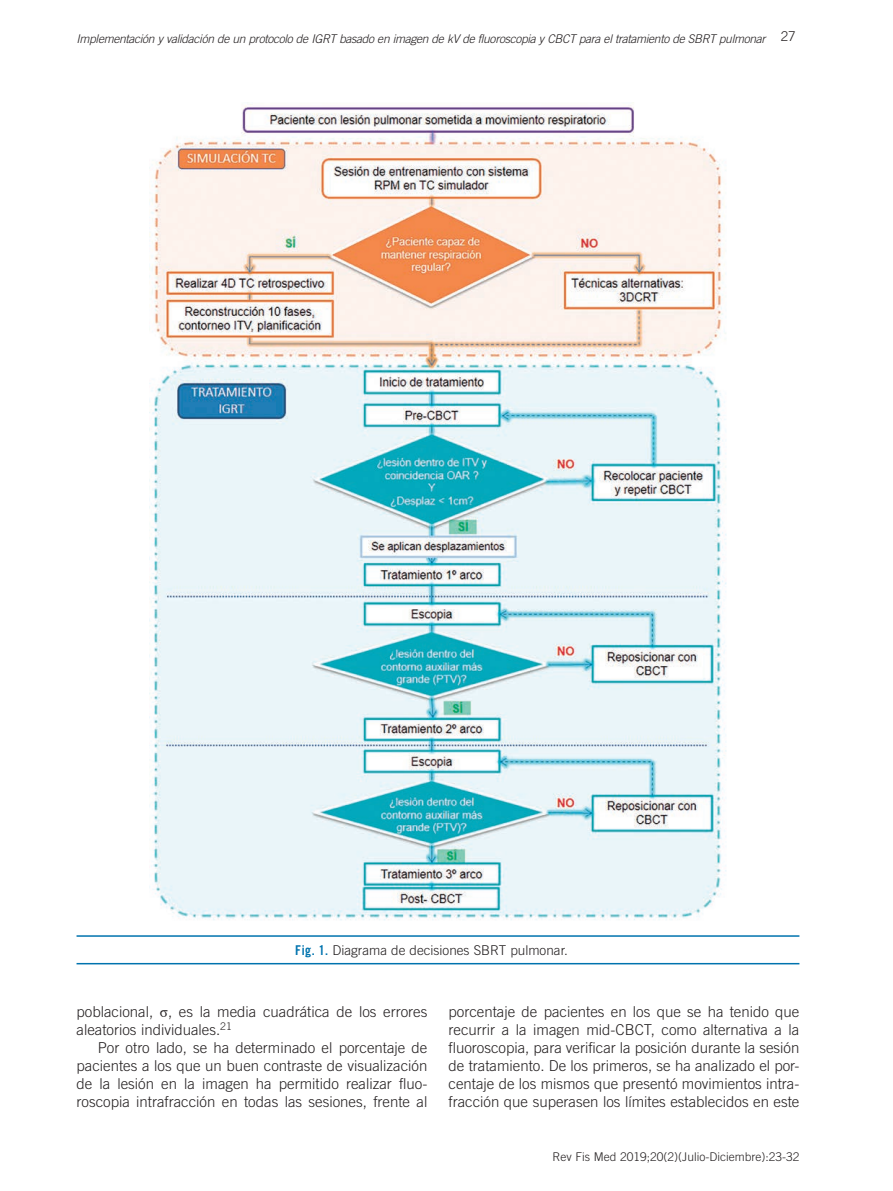
<style>
.page{position:relative;width:893px;height:1191px;background:#fff}
.page>*{position:absolute;margin:0;border:0;box-sizing:border-box;transform-origin:0 0}
.texto_normal_IG{font:300 15px/18px "Trade Gothic";color:#231f20;text-align:justify}
.Figura_pie_IG{font:300 13.5px "Trade Gothic";color:#231f20}
.t1{font:italic 300 12px "Trade Gothic";letter-spacing:-.025em;color:#231f20}
.t2{font:300 12px "Trade Gothic";color:#231f20}
.s1{font-style:normal;font-size:13.5px}
.s2{font-family:"Trade Gothic Bold Cond Twenty 10";font-weight:400;color:#0073ae}
.s3{font-family:"Times New Roman";font-weight:400}
</style>
<div class="page">
<hr style="left:77px;top:935px;width:722px;height:1px;background:#0073ae">
<hr style="left:77px;top:963px;width:722px;height:1px;background:#0073ae">
<img style="left:150px;top:102px;width:576px;height:819px">
<p class="t1" style="left:77px;top:31px;width:721px">Implementación y validación de un protocolo de IGRT basado en imagen de kV de fluoroscopia y CBCT para el tratamiento de SBRT pulmonar <span class="s1">27</span></p>
<p class="Figura_pie_IG" style="left:295px;top:942px;width:274px"><span class="s2">Fig. 1.</span> Diagrama de decisiones SBRT pulmonar.</p>
<p class="texto_normal_IG" style="left:77px;top:1002px;width:352px">poblacional, <span class="s3">σ</span>, es la media cuadrática de los errores aleatorios individuales.<sup>21</sup></p>
<p class="texto_normal_IG" style="left:77px;top:1038px;width:352px;text-indent:21px">Por otro lado, se ha determinado el porcentaje de pacientes a los que un buen contraste de visualización de la lesión en la imagen ha permitido realizar fluo&shy;roscopia intrafracción en todas las sesiones, frente al</p>
<p class="texto_normal_IG" style="left:449px;top:1002px;width:352px">porcentaje de pacientes en los que se ha tenido que recurrir a la imagen mid-CBCT, como alternativa a la fluoroscopia, para verificar la posición durante la sesión de tratamiento. De los primeros, se ha analizado el por&shy;centaje de los mismos que presentó movimientos intra&shy;fracción que superasen los límites establecidos en este</p>
<p class="t2" style="left:552px;top:1149px;width:249px">Rev Fis Med 2019;20(2)(Julio-Diciembre):23-32</p>
</div>
